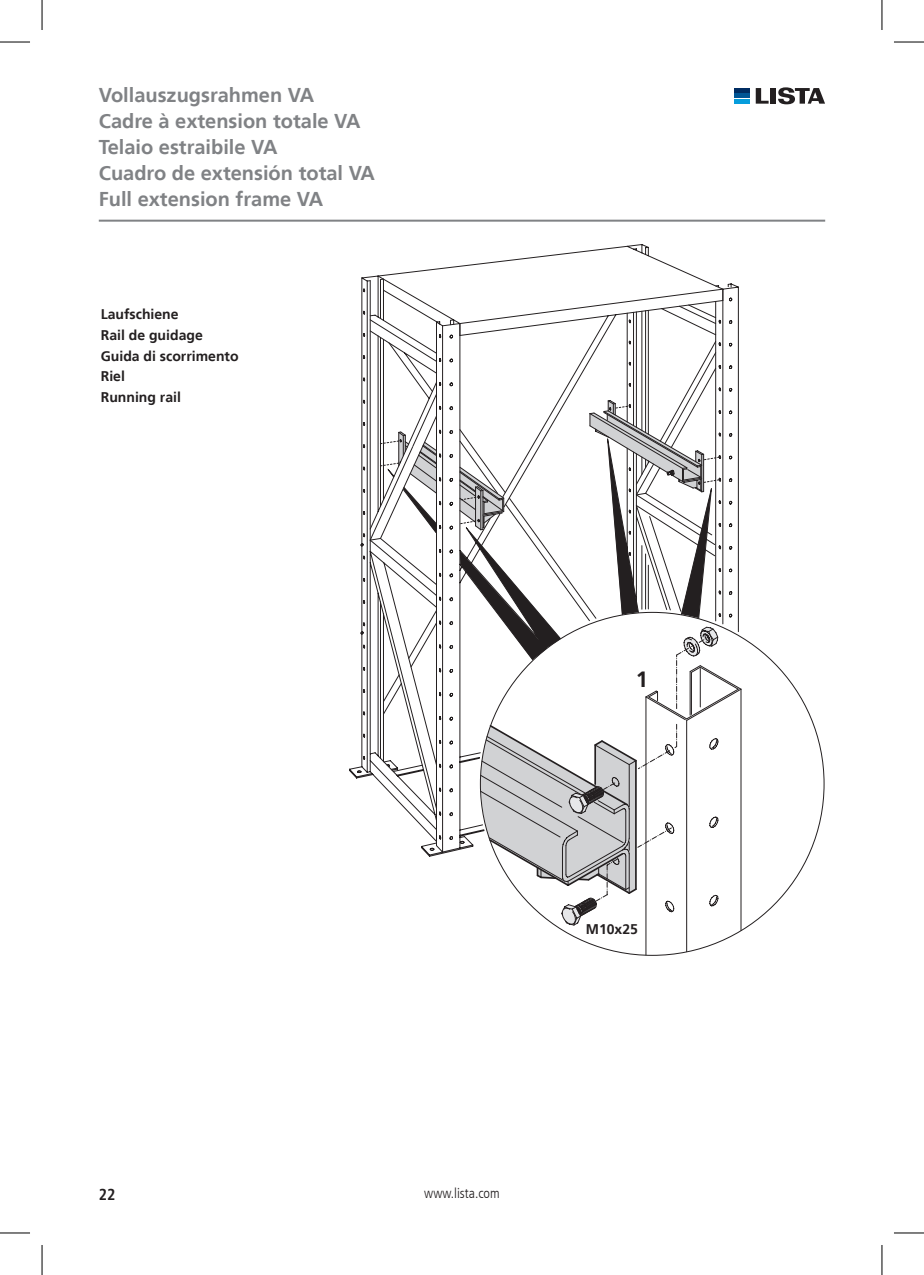
<style>
.page{position:relative;width:924px;height:1275px;background:#fff}
.page>*{position:absolute;margin:0;border:0;box-sizing:border-box;transform-origin:0 0}
._42_Pos_-Nummer-SCHW{font:700 22px "Frutiger LT";color:#231f20}
._20_Seitentitel_oben{font:700 20px "Frutiger LT";color:#808285}
.t1{font:700 condensed 16px "Frutiger LT";color:#231f20}
._30_Titel_linke_Kolo{font:700 14px "Frutiger LT";color:#231f20}
.t2{font:300 condensed 14px "Frutiger LT";color:#231f20}
._48_Schrauben{font:700 14px "Frutiger LT";color:#231f20}
</style>
<div class="page">
<hr style="left:99px;top:220px;width:725px;height:2px;background:#808285">
<hr style="left:734px;top:88px;width:15px;height:4px;background:#002c62">
<hr style="left:734px;top:94px;width:15px;height:4px;background:#005595">
<div style="left:734px;top:99px;width:15px;height:5px;background:#069ddc"></div>
<svg style="left:755px;top:88px;width:13px;height:16px"></svg>
<div style="left:769px;top:88px;width:6px;height:16px;background:#231f20"></div>
<svg style="left:778px;top:87px;width:46px;height:17px"></svg>
<hr style="left:645px;top:697px;width:1px;height:258px;background:#231f20">
<hr style="left:686px;top:720px;width:1px;height:231px;background:#231f20">
<svg style="left:360px;top:244px;width:382px;height:682px"></svg>
<hr style="left:0;top:42px;width:30px;height:1px;background:#000">
<hr style="left:893px;top:42px;width:30px;height:1px;background:#000">
<hr style="left:0;top:1232px;width:30px;height:1px;background:#000">
<hr style="left:893px;top:1232px;width:30px;height:1px;background:#000">
<hr style="left:42px;top:0;width:1px;height:30px;background:#000">
<hr style="left:42px;top:1245px;width:1px;height:30px;background:#000">
<hr style="left:881px;top:0;width:1px;height:30px;background:#000">
<hr style="left:881px;top:1245px;width:1px;height:30px;background:#000">
<p class="_20_Seitentitel_oben" style="left:99px;top:84px;width:217px">Vollauszugsrahmen VA</p>
<p class="_20_Seitentitel_oben" style="left:99px;top:110px;width:263px">Cadre à extension totale VA</p>
<p class="_20_Seitentitel_oben" style="left:99px;top:136px;width:180px">Telaio estraibile VA</p>
<p class="_20_Seitentitel_oben" style="left:99px;top:162px;width:277px">Cuadro de extensión total VA</p>
<p class="_20_Seitentitel_oben" style="left:99px;top:188px;width:226px">Full extension frame VA</p>
<p class="_30_Titel_linke_Kolo" style="left:101px;top:306px;width:79px">Laufschiene</p>
<p class="_30_Titel_linke_Kolo" style="left:101px;top:327px;width:103px">Rail de guidage</p>
<p class="_30_Titel_linke_Kolo" style="left:101px;top:347px;width:139px">Guida di scorrimento</p>
<p class="_30_Titel_linke_Kolo" style="left:101px;top:368px;width:26px">Riel</p>
<p class="_30_Titel_linke_Kolo" style="left:101px;top:389px;width:82px">Running rail</p>
<p class="_42_Pos_-Nummer-SCHW" style="left:635px;top:666px;width:14px">1</p>
<p class="_48_Schrauben" style="left:585px;top:921px;width:54px">M10x25</p>
<p class="t1" style="left:99px;top:1184px;width:18px">22</p>
<p class="t2" style="left:424px;top:1185px;width:77px">www.lista.com</p>
</div>
